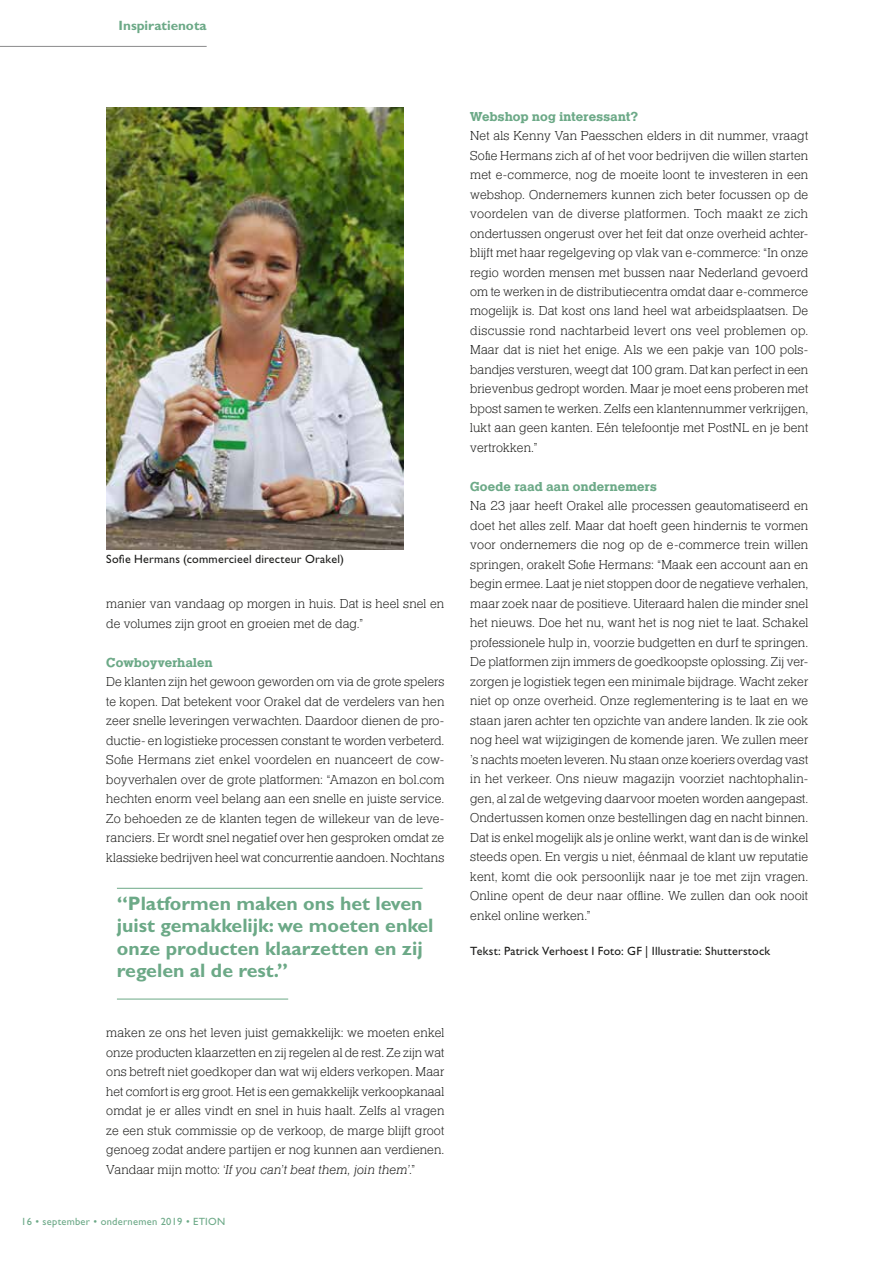
<style>
.page{position:relative;width:893px;height:1263px;background:#fff}
.page>*{position:absolute;margin:0;border:0;box-sizing:border-box;transform-origin:0 0}
.t1{font:700 19.5px/22.5px "Gill Sans Std";color:#6ca987}
.t2{font:300 13.5px/19.5px "Helserif";letter-spacing:.005em;color:#1d1d1b;text-align:justify}
.t3{font:700 13.5px "Helserif";letter-spacing:.01em;color:#6ca987}
.t4{font:700 13.5px "Gill Sans Std";color:#6ca987}
.t5{font:12px "Gill Sans Std";letter-spacing:.02em;color:#1d1d1b}
.t6{font:10.5px "Gill Sans Std";letter-spacing:.025em;color:#6ca987}
.s1{font-style:italic}
</style>
<div class="page">
<hr style="left:0;top:46px;width:207px;height:1px;background:#8b8a8c">
<hr style="left:117px;top:888px;width:306px;height:1px;background:#6ca987">
<hr style="left:117px;top:999px;width:171px;height:1px;background:#6ca987">
<img style="left:106px;top:108px;width:298px;height:442px">
<p class="t4" style="left:119px;top:18px;width:90px">Inspiratienota</p>
<p class="t5" style="left:106px;top:552px;width:239px">Sofie Hermans (commercieel directeur Orakel)</p>
<p class="t2" style="left:106px;top:594px;width:340px">manier van vandaag op morgen in huis. Dat is heel snel en de volumes zijn groot en groeien met de dag.”</p>
<p class="t3" style="left:106px;top:654px;width:108px">Cowboyverhalen</p>
<p class="t2" style="left:106px;top:672px;width:340px">De klanten zijn het gewoon geworden om via de grote spelers te kopen. Dat betekent voor Orakel dat de verdelers van hen zeer snelle leveringen verwachten. Daardoor dienen de pro&shy;ductie- en logistieke processen constant te worden verbeterd.<br>Sofie Hermans ziet enkel voordelen en nuanceert de cow&shy;boyverhalen over de grote platformen: “Amazon en bol.com hechten enorm veel belang aan een snelle en juiste service.<br>Zo behoeden ze de klanten tegen de willekeur van de leve&shy;ranciers. Er wordt snel negatief over hen gesproken omdat ze klassieke bedrijven heel wat concurrentie aandoen. Nochtans</p>
<h1 class="t1" style="left:117px;top:892px;width:318px">“Platformen maken ons het leven juist gemakkelijk: we moeten enkel onze producten klaarzetten en zij regelen al de rest.”</h1>
<p class="t2" style="left:106px;top:1023px;width:340px">maken ze ons het leven juist gemakkelijk: we moeten enkel onze producten klaarzetten en zij regelen al de rest. Ze zijn wat ons betreft niet goedkoper dan wat wij elders verkopen. Maar het comfort is erg groot. Het is een gemakkelijk verkoopkanaal omdat je er alles vindt en snel in huis haalt. Zelfs al vragen ze een stuk commissie op de verkoop, de marge blijft groot genoeg zodat andere partijen er nog kunnen aan verdienen.<br>Vandaar mijn motto: ‘<span class="s1">If you can’t beat them, join them’</span>.”</p>
<p class="t6" style="left:21px;top:1216px;width:206px">16 • september • ondernemen 2019 • ETION</p>
<p class="t3" style="left:470px;top:108px;width:170px">Webshop nog interessant?</p>
<p class="t2" style="left:470px;top:126px;width:340px">Net als Kenny Van Paesschen elders in dit nummer, vraagt Sofie Hermans zich af of het voor bedrijven die willen starten met e-commerce, nog de moeite loont te investeren in een webshop. Ondernemers kunnen zich beter focussen op de voordelen van de diverse platformen. Toch maakt ze zich ondertussen ongerust over het feit dat onze overheid achter&shy;blijft met haar regelgeving op vlak van e-commerce: “In onze regio worden mensen met bussen naar Nederland gevoerd om te werken in de distributiecentra omdat daar e-commerce mogelijk is. Dat kost ons land heel wat arbeidsplaatsen. De discussie rond nachtarbeid levert ons veel problemen op.<br>Maar dat is niet het enige. Als we een pakje van 100 pols&shy;bandjes versturen, weegt dat 100 gram. Dat kan perfect in een brievenbus gedropt worden. Maar je moet eens proberen met bpost samen te werken. Zelfs een klantennummer verkrijgen, lukt aan geen kanten. Eén telefoontje met PostNL en je bent vertrokken.”</p>
<p class="t3" style="left:470px;top:479px;width:188px">Goede raad aan ondernemers</p>
<p class="t2" style="left:470px;top:497px;width:340px">Na 23 jaar heeft Orakel alle processen geautomatiseerd en doet het alles zelf. Maar dat hoeft geen hindernis te vormen voor ondernemers die nog op de e-commerce trein willen springen, orakelt Sofie Hermans: “Maak een account aan en begin ermee. Laat je niet stoppen door de negatieve verhalen, maar zoek naar de positieve. Uiteraard halen die minder snel het nieuws. Doe het nu, want het is nog niet te laat. Schakel professionele hulp in, voorzie budgetten en durf te springen.<br>De platformen zijn immers de goedkoopste oplossing. Zij ver&shy;zorgen je logistiek tegen een minimale bijdrage. Wacht zeker niet op onze overheid. Onze reglementering is te laat en we staan jaren achter ten opzichte van andere landen. Ik zie ook nog heel wat wijzigingen de komende jaren. We zullen meer ’s nachts moeten leveren. Nu staan onze koeriers overdag vast in het verkeer. Ons nieuw magazijn voorziet nachtophalin&shy;gen, al zal de wetgeving daarvoor moeten worden aangepast.<br>Ondertussen komen onze bestellingen dag en nacht binnen.<br>Dat is enkel mogelijk als je online werkt, want dan is de winkel steeds open. En vergis u niet, éénmaal de klant uw reputatie kent, komt die ook persoonlijk naar je toe met zijn vragen.<br>Online opent de deur naar offline. We zullen dan ook nooit enkel online werken.”</p>
<p class="t5" style="left:470px;top:944px;width:302px">Tekst: Patrick Verhoest I Foto: GF | Illustratie: Shutterstock</p>
</div>
